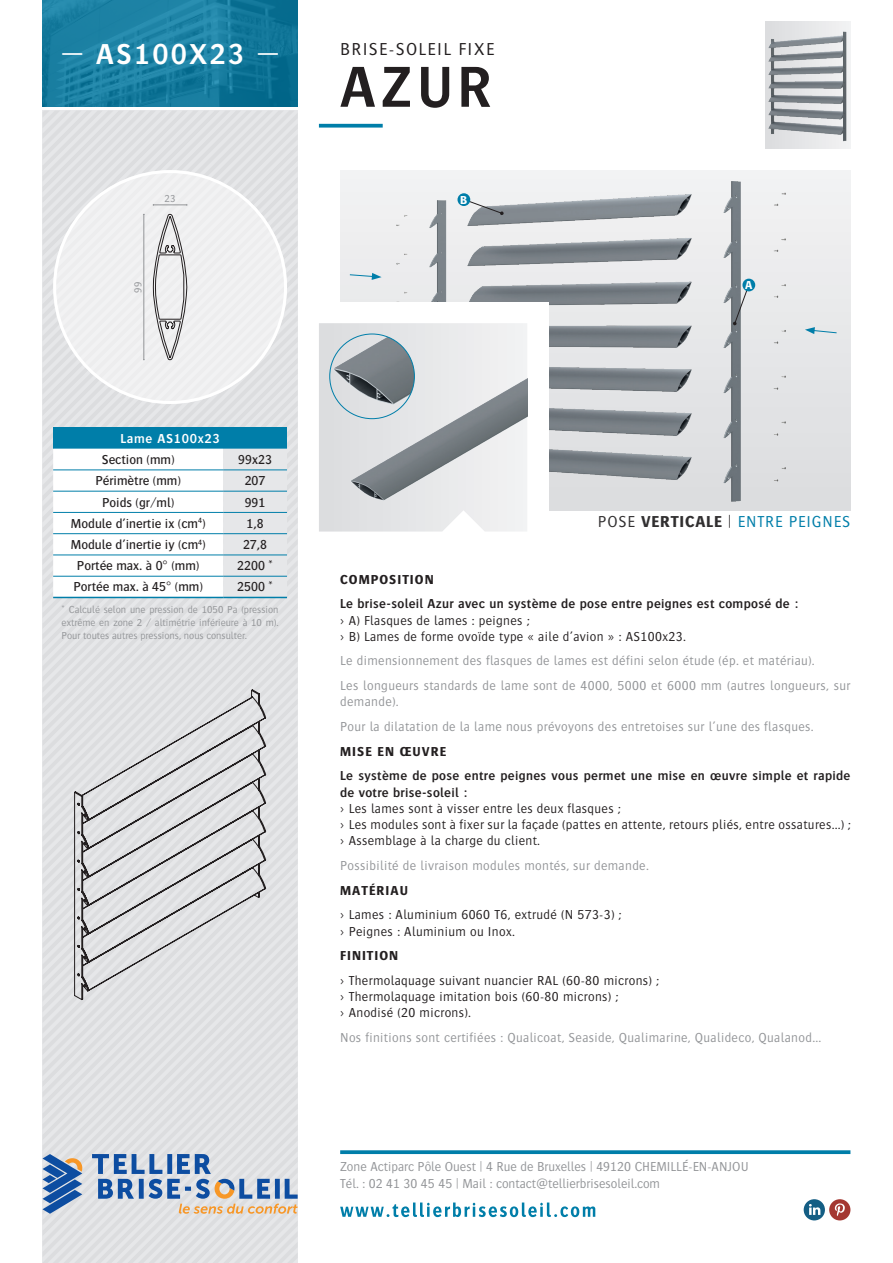
<style>
.page{position:relative;width:893px;height:1263px;background:#fff}
.page>*{position:absolute;margin:0;border:0;box-sizing:border-box;transform-origin:0 0}
.t1{font:600 60px "Bosis Std";color:#231f20}
.t2{font:600 30px "Bosis Std";letter-spacing:.075em;color:#fff}
.t3{font:300 18px "Bosis Std";letter-spacing:.075em;color:#231f20}
.t4{font:300 16.5px "Bosis Std";letter-spacing:.05em;color:#007ea9}
.t5{font:300 13.5px/16.2px "Bosis Std";letter-spacing:.025em;color:#231f20}
.t6{font:300 13.5px/24.8px "Bosis Std";letter-spacing:.025em;color:#939598}
.t7{font:600 13.5px/16.2px "Bosis Std";letter-spacing:.025em;color:#231f20}
.t8{font:500 13.5px "Bosis Std";color:#231f20}
.t9{font:300 13.5px/16.2px "Bosis Std";color:#939598}
.t10{font:700 13.5px "Bosis Std";letter-spacing:.075em;color:#231f20}
.t11{font:600 13.5px "Bosis Std";letter-spacing:.05em;color:#fff}
.t12{font:700 12px "Bosis Std";color:#fff}
.t13{font:300 10.5px/12.6px "Bosis Std";color:#939598;text-align:justify}
.s1{color:#312f30}
.s2{font-weight:700;color:#312f30}
</style>
<div class="page">
<div style="left:43px;top:111px;width:255px;height:1152px;background:#e1e2e4"></div>
<div style="left:53px;top:170px;width:234px;height:234px;background:#f0f0f1;border-radius:50%"></div>
<div style="left:804px;top:1199px;width:21px;height:21px;background:#145e84;border-radius:50%"></div>
<svg style="left:809px;top:1204px;width:11px;height:11px"></svg>
<div style="left:829px;top:1199px;width:21px;height:21px;background:#a43731;border-radius:50%"></div>
<svg style="left:835px;top:1203px;width:10px;height:13px"></svg>
<svg style="left:340px;top:1150px;width:510px;height:4px;background:#1387af"></svg>
<svg style="left:340px;top:1202px;width:255px;height:15px"></svg>
<svg style="left:43px;top:0;width:255px;height:106px;background:#177c9f"></svg>
<svg style="left:319px;top:124px;width:64px;height:4px"></svg>
<svg style="left:43px;top:1141px;width:255px;height:84px;background:#b8c2d1"></svg>
<div style="left:340px;top:170px;width:510px;height:340px;background:linear-gradient(to bottom,#f2f3f4,#dbdcde)"></div>
<img style="left:376px;top:170px;width:464px;height:340px">
<div style="left:53px;top:427px;width:234px;height:22px;background:#007ea9"></div>
<svg style="left:53px;top:449px;width:234px;height:148px"></svg>
<hr style="left:53px;top:469px;width:170px;height:1px;background:#007ea9">
<hr style="left:53px;top:491px;width:170px;height:1px;background:#007ea9">
<hr style="left:53px;top:512px;width:170px;height:1px;background:#007ea9">
<hr style="left:53px;top:533px;width:170px;height:1px;background:#007ea9">
<hr style="left:53px;top:555px;width:170px;height:1px;background:#007ea9">
<hr style="left:223px;top:469px;width:64px;height:1px;background:#007ea9">
<hr style="left:223px;top:491px;width:64px;height:1px;background:#007ea9">
<hr style="left:223px;top:512px;width:64px;height:1px;background:#007ea9">
<hr style="left:223px;top:533px;width:64px;height:1px;background:#007ea9">
<hr style="left:223px;top:555px;width:64px;height:1px;background:#007ea9">
<hr style="left:53px;top:576px;width:170px;height:1px;background:#007ea9">
<hr style="left:223px;top:576px;width:64px;height:1px;background:#007ea9">
<hr style="left:53px;top:597px;width:170px;height:1px;background:#007ea9">
<hr style="left:223px;top:597px;width:64px;height:1px;background:#007ea9">
<div style="left:319px;top:302px;width:230px;height:229px;background:#fff"></div>
<img style="left:765px;top:22px;width:85px;height:127px">
<svg style="left:153px;top:214px;width:34px;height:146px"></svg>
<hr style="left:144px;top:214px;width:1px;height:146px;background:#939598">
<hr style="left:153px;top:205px;width:34px;height:1px;background:#939598">
<svg style="left:319px;top:323px;width:208px;height:208px"></svg>
<img style="left:346px;top:344px;width:181px;height:165px">
<img style="left:330px;top:334px;width:84px;height:85px;border-radius:42px">
<svg style="left:733px;top:284px;width:17px;height:42px"></svg>
<div style="left:742px;top:279px;width:13px;height:12px;background:#007ea9;border-radius:50%"></div>
<svg style="left:462px;top:198px;width:42px;height:17px"></svg>
<div style="left:457px;top:193px;width:13px;height:13px;background:#007ea9;border-radius:50%"></div>
<svg style="left:805px;top:327px;width:32px;height:7px"></svg>
<svg style="left:349px;top:273px;width:33px;height:7px"></svg>
<svg style="left:74px;top:689px;width:192px;height:311px;background:#d3d4d6"></svg>
<h2 class="t2" style="left:61px;top:38px;width:220px">— AS100X23 —</h2>
<h3 class="t3" style="left:340px;top:40px;width:156px">BRISE-SOLEIL FIXE</h3>
<h1 class="t1" style="left:340px;top:55px;width:152px">AZUR</h1>
<p class="t13" style="left:165px;top:193px;width:13px">23</p>
<p class="t12" style="left:460px;top:193px;width:9px">B</p>
<p class="t13" style="left:131px;top:293px;width:13px;rotate:-90deg">99</p>
<p class="t12" style="left:745px;top:279px;width:9px">A</p>
<p class="t11" style="left:120px;top:431px;width:101px">Lame AS100x23</p>
<p class="t8" style="left:102px;top:452px;width:74px">Section (mm)</p>
<p class="t8" style="left:238px;top:452px;width:35px">99x23</p>
<p class="t8" style="left:96px;top:473px;width:87px">Périmètre (mm)</p>
<p class="t8" style="left:245px;top:473px;width:22px">207</p>
<p class="t8" style="left:102px;top:495px;width:74px">Poids (gr/ml)</p>
<p class="t8" style="left:245px;top:495px;width:22px">991</p>
<p class="t8" style="left:71px;top:516px;width:136px">Module d’inertie ix (cm<sup>4</sup>)</p>
<p class="t8" style="left:246px;top:516px;width:19px">1,8</p>
<p class="t8" style="left:71px;top:537px;width:137px">Module d’inertie iy (cm<sup>4</sup>)</p>
<p class="t8" style="left:243px;top:537px;width:26px">27,8</p>
<p class="t8" style="left:77px;top:559px;width:124px">Portée max. à 0° (mm)</p>
<p class="t8" style="left:237px;top:559px;width:37px">2200 *</p>
<p class="t8" style="left:73px;top:580px;width:131px">Portée max. à 45° (mm)</p>
<p class="t8" style="left:237px;top:580px;width:37px">2500 *</p>
<p class="t13" style="left:62px;top:603px;width:218px">* Calculé selon une pression de 1050 Pa (pression extrême en zone 2 / altimétrie inférieure à 10 m).<br>Pour toutes autres pressions, nous consulter.</p>
<p class="t4" style="left:598px;top:512px;width:254px"><span class="s1">POSE</span> <span class="s2">VERTICALE</span> <span class="s1">|</span> ENTRE PEIGNES</p>
<p class="t10" style="left:340px;top:572px;width:95px">COMPOSITION</p>
<p class="t7" style="left:340px;top:596px;width:460px">Le brise-soleil Azur avec un système de pose entre peignes est composé de :</p>
<p class="t5" style="left:340px;top:612px;width:347px">› A) Flasques de lames : peignes ;<br>› B) Lames de forme ovoïde type « aile d’avion » : AS100x23.</p>
<p class="t6" style="left:340px;top:648px;width:512px">Le dimensionnement des flasques de lames est défini selon étude (ép. et matériau).<br>Les longueurs standards de lame sont de 4000, 5000 et 6000 mm (autres longueurs, sur</p>
<p class="t6" style="left:340px;top:689px;width:475px">demande).<br>Pour la dilatation de la lame nous prévoyons des entretoises sur l’une des flasques.</p>
<p class="t10" style="left:340px;top:744px;width:107px">MISE EN ŒUVRE</p>
<p class="t7" style="left:340px;top:768px;width:512px">Le système de pose entre peignes vous permet une mise en œuvre simple et rapide de votre brise-soleil :</p>
<p class="t5" style="left:340px;top:800px;width:512px">› Les lames sont à visser entre les deux flasques ;<br>› Les modules sont à fixer sur la façade (pattes en attente, retours pliés, entre ossatures...) ; › Assemblage à la charge du client.</p>
<p class="t6" style="left:340px;top:853px;width:310px">Possibilité de livraison modules montés, sur demande.</p>
<p class="t10" style="left:340px;top:883px;width:69px">MATÉRIAU</p>
<p class="t5" style="left:340px;top:906px;width:283px">› Lames : Aluminium 6060 T6, extrudé (N 573-3) ; › Peignes : Aluminium ou Inox.</p>
<p class="t10" style="left:340px;top:948px;width:60px">FINITION</p>
<p class="t5" style="left:340px;top:972px;width:320px">› Thermolaquage suivant nuancier RAL (60-80 microns) ; › Thermolaquage imitation bois (60-80 microns) ;<br>› Anodisé (20 microns).</p>
<p class="t6" style="left:340px;top:1025px;width:482px">Nos finitions sont certifiées : Qualicoat, Seaside, Qualimarine, Qualideco, Qualanod...</p>
<p class="t9" style="left:340px;top:1158px;width:410px">Zone Actiparc Pôle Ouest | 4 Rue de Bruxelles | 49120 CHEMILLÉ-EN-ANJOU<br>Tél. : 02 41 30 45 45 | Mail : contact@tellierbrisesoleil.com</p>
</div>
